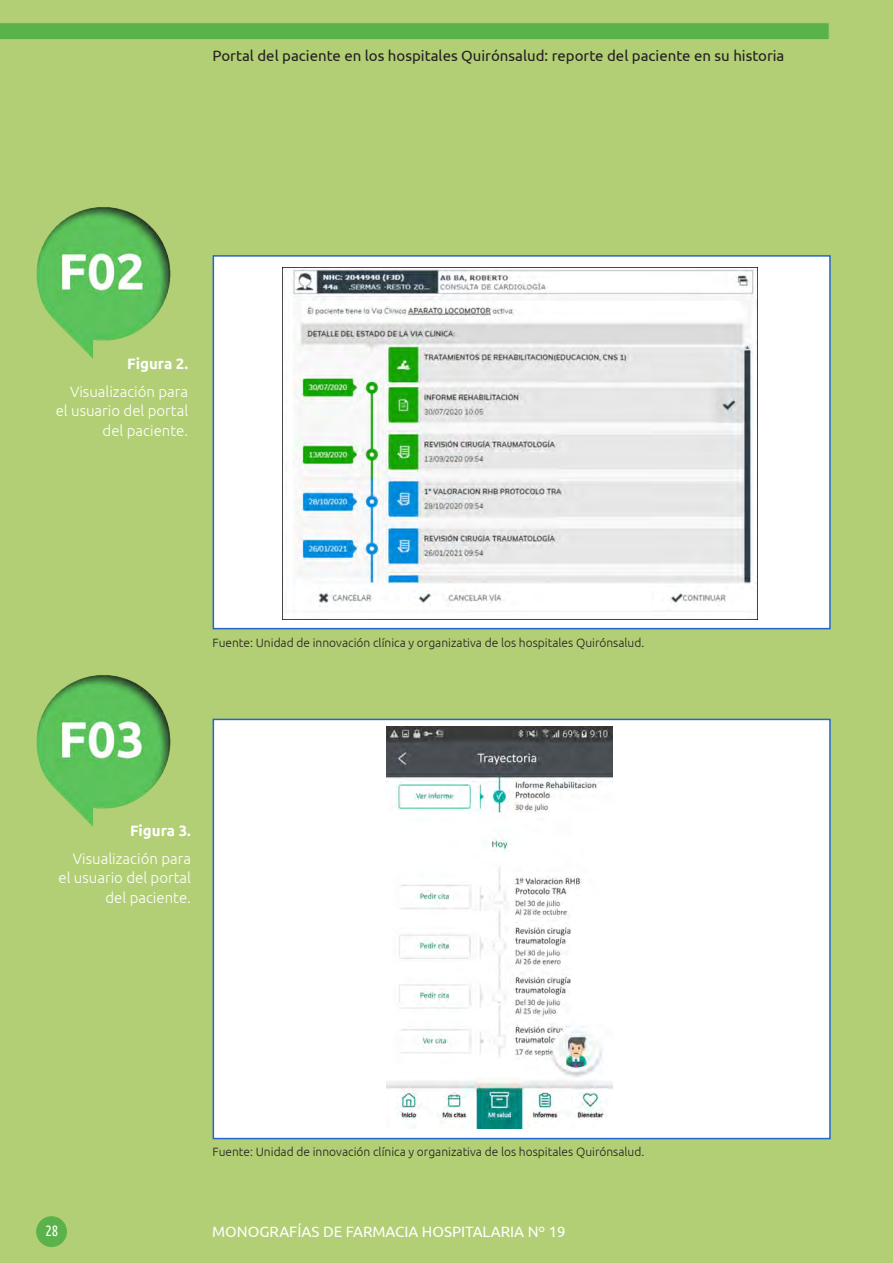
<style>
.page{position:relative;width:893px;height:1263px;background:#b2cf75}
.page>*{position:absolute;margin:0;border:0;box-sizing:border-box;transform-origin:0 0}
.Titol_figura{font:300 15px/19.5px "Ubuntu";color:#fff;text-align:right}
.t1{font:15px "Ubuntu";color:#231f20}
.t2{font:15px "Ubuntu";color:#fff}
.Titol_figura-2{font:700 15px "Ubuntu";color:#fff}
.t3{font:15px "Ubuntu Condensed";color:#fff}
.Peu_Figura{font:300 12px "Ubuntu";color:#231f20}
</style>
<div class="page">
<div style="left:36px;top:1216px;width:31px;height:31px;background:#5ab34a;border-radius:50%"></div>
<svg style="left:0;top:23px;width:829px;height:17px;background:#5fb44c"></svg>
<div style="left:213px;top:719px;width:618px;height:420px;background:#fff;border:2px solid #2466cd"></div>
<img style="left:36px;top:207px;width:135px;height:152px">
<div style="left:213px;top:255px;width:618px;height:374px;background:#fff;border:2px solid #2466cd"></div>
<img style="left:36px;top:675px;width:135px;height:152px">
<img style="left:282px;top:268px;width:475px;height:351px">
<img style="left:387px;top:726px;width:226px;height:402px">
<p class="t1" style="left:213px;top:46px;width:573px">Portal del paciente en los hospitales Quirónsalud: reporte del paciente en su historia</p>
<p class="Titol_figura-2" style="left:127px;top:354px;width:62px">Figura 2.</p>
<p class="Titol_figura" style="left:56px;top:381px;width:134px">Visualización para el usuario del portal del paciente.</p>
<p class="Peu_Figura" style="left:213px;top:636px;width:433px">Fuente: Unidad de innovación clínica y organizativa de los hospitales Quirónsalud.</p>
<p class="Titol_figura-2" style="left:130px;top:821px;width:62px">Figura 3.</p>
<p class="Titol_figura" style="left:59px;top:848px;width:134px">Visualización para el usuario del portal del paciente.</p>
<p class="Peu_Figura" style="left:213px;top:1145px;width:433px">Fuente: Unidad de innovación clínica y organizativa de los hospitales Quirónsalud.</p>
<p class="t3" style="left:45px;top:1221px;width:14px">28</p>
<p class="t2" style="left:212px;top:1222px;width:355px">MONOGRAFÍAS DE FARMACIA HOSPITALARIA Nº 19</p>
</div>
